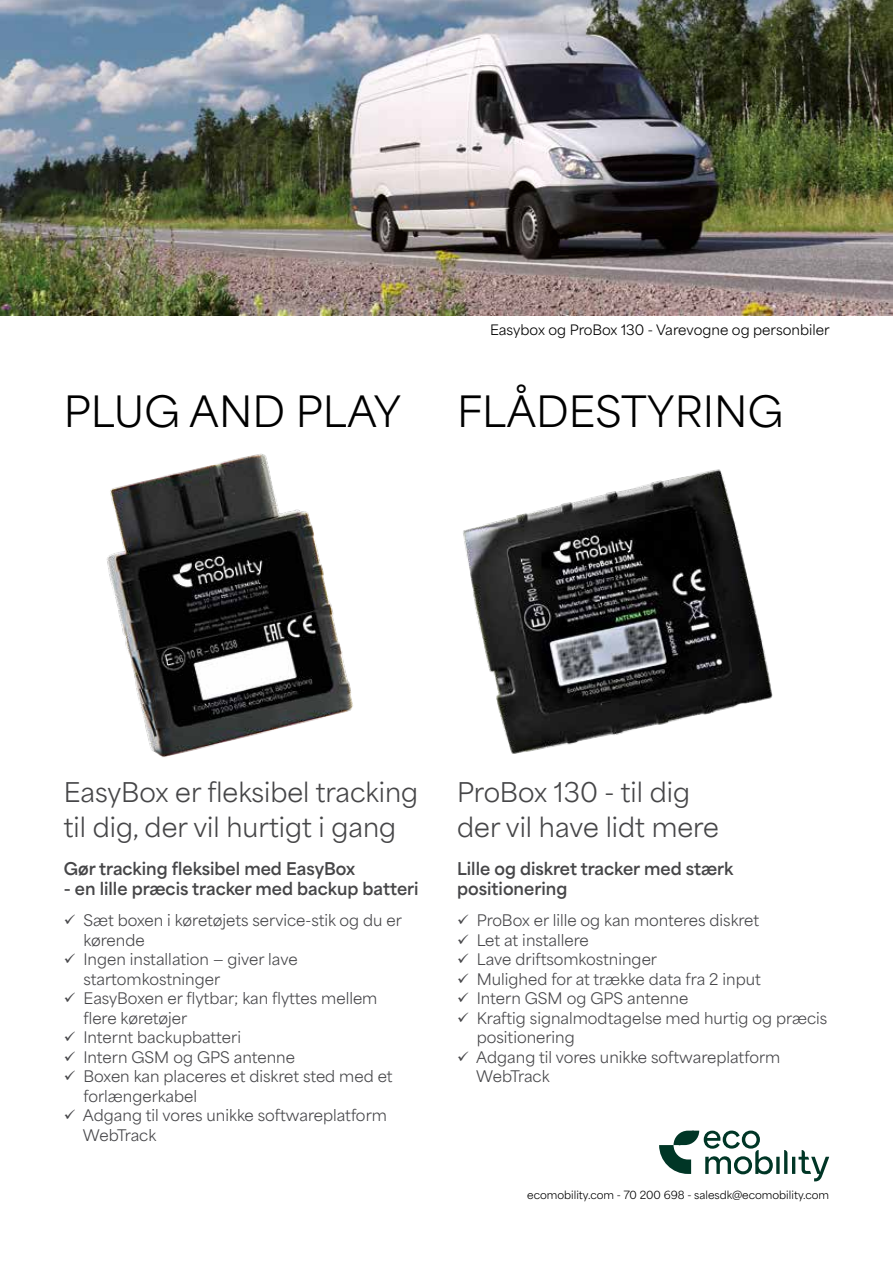
<style>
.page{position:relative;width:893px;height:1263px;background:#fff}
.page>*{position:absolute;margin:0;border:0;box-sizing:border-box;transform-origin:0 0}
.t1{font:40.5px "Area Normal";color:#000}
.t2{font:25.5px/34.5px "Area Normal";color:#464648}
.t3{font:700 16.5px/19.8px "Area Normal";color:#464648}
.t4{font:15px/19.5px "Area Normal";color:#47474a}
.t5{font:13.5px "Area Normal";color:#000}
.t6{font:10.5px "Area Normal";color:#000}
</style>
<div class="page">
<img style="left:0;top:0;width:893px;height:316px">
<img style="left:463px;top:469px;width:310px;height:285px">
<img style="left:106px;top:454px;width:247px;height:303px">
<hr style="left:792px;top:1157px;width:3px;height:17px;background:#003626">
<svg style="left:776px;top:1157px;width:4px;height:17px"></svg>
<svg style="left:784px;top:1150px;width:3px;height:24px"></svg>
<svg style="left:798px;top:1150px;width:31px;height:31px"></svg>
<svg style="left:659px;top:1130px;width:114px;height:45px"></svg>
<h1 class="t1" style="left:64px;top:376px;width:339px">PLUG AND PLAY</h1>
<p class="t5" style="left:490px;top:318px;width:341px">Easybox og ProBox 130 - Varevogne og personbiler</p>
<h1 class="t1" style="left:457px;top:376px;width:328px">FLÅDESTYRING</h1>
<h2 class="t2" style="left:64px;top:772px;width:356px">EasyBox er fleksibel tracking til dig, der vil hurtigt i gang</h2>
<h2 class="t2" style="left:457px;top:772px;width:263px">ProBox 130 - til dig der vil have lidt mere</h2>
<p class="t3" style="left:64px;top:857px;width:293px">Gør tracking fleksibel med EasyBox</p>
<p class="t3" style="left:64px;top:877px;width:356px">- en lille præcis tracker med backup batteri</p>
<p class="t4" style="left:83px;top:909px;width:320px;text-indent:-20px">✓ Sæt boxen i køretøjets service-stik og du er kørende</p>
<p class="t4" style="left:83px;top:948px;width:216px;text-indent:-20px">✓ Ingen installation — giver lave startomkostninger</p>
<p class="t4" style="left:83px;top:987px;width:295px;text-indent:-20px">✓ EasyBoxen er flytbar; kan flyttes mellem flere køretøjer</p>
<p class="t4" style="left:64px;top:1026px;width:179px">✓ Internt backupbatteri</p>
<p class="t4" style="left:64px;top:1045px;width:233px">✓ Intern GSM og GPS antenne</p>
<p class="t4" style="left:83px;top:1065px;width:311px;text-indent:-20px">✓ Boxen kan placeres et diskret sted med et forlængerkabel</p>
<p class="t4" style="left:83px;top:1104px;width:305px;text-indent:-19px">✓ Adgang til vores unikke softwareplatform<br>WebTrack</p>
<p class="t3" style="left:457px;top:857px;width:278px">Lille og diskret tracker med stærk positionering</p>
<p class="t4" style="left:457px;top:909px;width:304px">✓ ProBox er lille og kan monteres diskret</p>
<p class="t4" style="left:457px;top:928px;width:133px">✓ Let at installere</p>
<p class="t4" style="left:457px;top:948px;width:201px">✓ Lave driftsomkostninger</p>
<p class="t4" style="left:457px;top:967px;width:305px">✓ Mulighed for at trække data fra 2 input</p>
<p class="t4" style="left:457px;top:987px;width:233px">✓ Intern GSM og GPS antenne</p>
<p class="t4" style="left:477px;top:1006px;width:352px;text-indent:-20px">✓ Kraftig signalmodtagelse med hurtig og præcis positionering</p>
<p class="t4" style="left:476px;top:1045px;width:305px;text-indent:-19px">✓ Adgang til vores unikke softwareplatform<br>WebTrack</p>
<p class="t6" style="left:527px;top:1186px;width:304px">ecomobility.com - 70 200 698 - salesdk@ecomobility.com</p>
</div>
